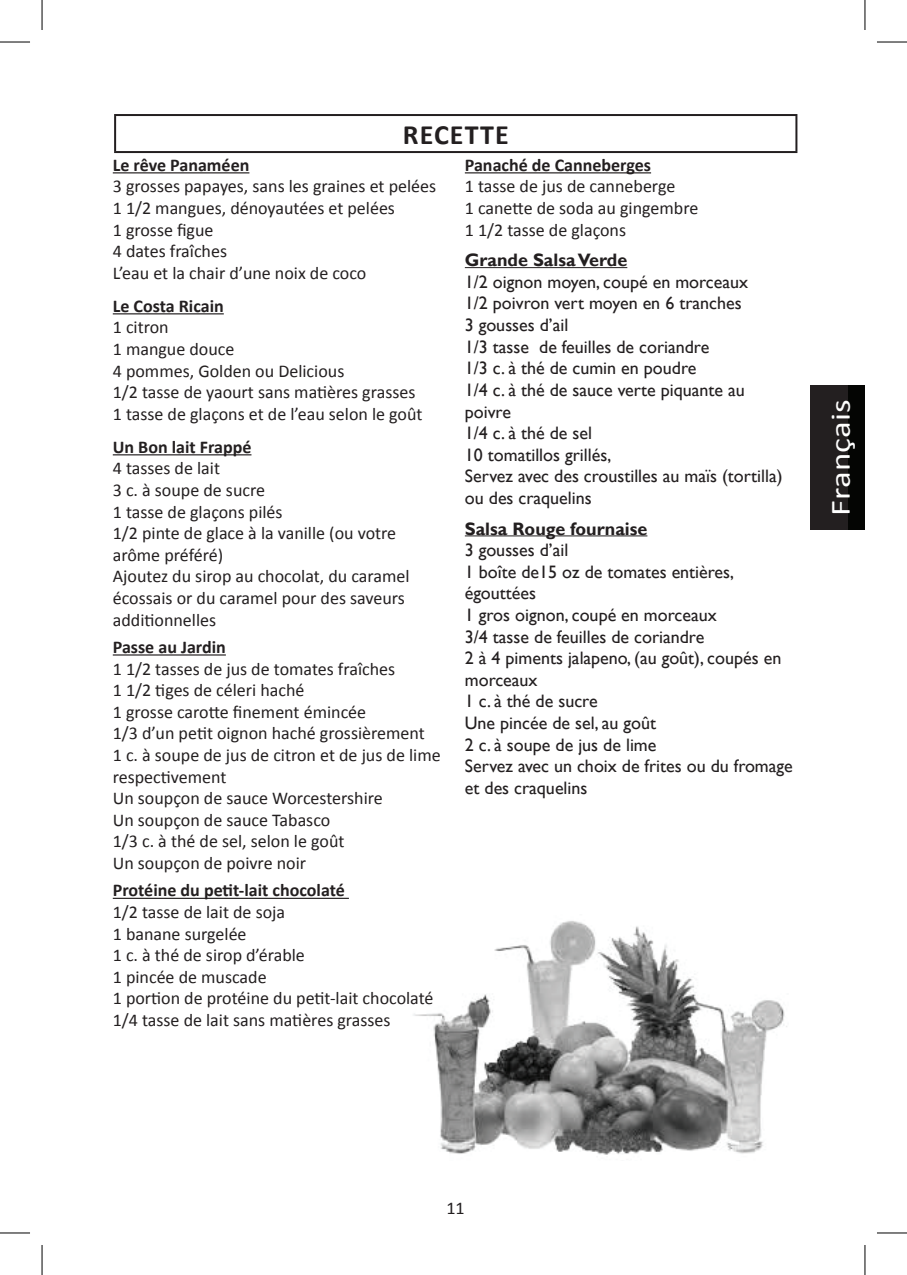
<style>
.page{position:relative;width:907px;height:1275px;background:#fff}
.page>*{position:absolute;margin:0;border:0;box-sizing:border-box;transform-origin:0 0}
.t1{font:28px "Calibri";letter-spacing:.005em;color:#fff;scale:1.25 1}
.t2{font:700 28px "Calibri";letter-spacing:.04em;color:#231f20}
.t3{font:18px/21.6px "Calibri";color:#231f20}
.t4{font:18px/21.6px "Gill Sans";color:#231f20}
.t5{font:700 18px "Calibri";color:#231f20}
.t6{font:700 18px "Gill Sans";color:#231f20}
</style>
<div class="page">
<div style="left:810px;top:386px;width:54px;height:144px;background:#040503"></div>
<div style="left:810px;top:386px;width:37px;height:144px;background:#231f20"></div>
<img style="left:413px;top:921px;width:374px;height:234px">
<hr style="left:114px;top:114px;width:683px;height:2px;background:#231f20">
<hr style="left:114px;top:116px;width:2px;height:35px;background:#231f20">
<hr style="left:795px;top:116px;width:2px;height:35px;background:#231f20">
<hr style="left:114px;top:151px;width:683px;height:2px;background:#231f20">
<hr style="left:113px;top:172px;width:136px;height:1px;background:#231f20">
<hr style="left:113px;top:313px;width:111px;height:1px;background:#231f20">
<hr style="left:113px;top:454px;width:138px;height:1px;background:#231f20">
<hr style="left:113px;top:654px;width:113px;height:1px;background:#231f20">
<hr style="left:113px;top:897px;width:236px;height:2px;background:#231f20">
<hr style="left:464px;top:172px;width:186px;height:1px;background:#231f20">
<hr style="left:464px;top:267px;width:163px;height:1px;background:#231f20">
<hr style="left:464px;top:535px;width:183px;height:1px;background:#231f20">
<hr style="left:0;top:42px;width:30px;height:1px;background:#000">
<hr style="left:876px;top:42px;width:30px;height:1px;background:#000">
<hr style="left:0;top:1232px;width:30px;height:1px;background:#000">
<hr style="left:876px;top:1232px;width:30px;height:1px;background:#000">
<hr style="left:42px;top:0;width:1px;height:30px;background:#000">
<hr style="left:42px;top:1245px;width:1px;height:30px;background:#000">
<hr style="left:864px;top:0;width:1px;height:30px;background:#000">
<hr style="left:864px;top:1245px;width:1px;height:30px;background:#000">
<h1 class="t2" style="left:402px;top:121px;width:107px">RECETTE</h1>
<p class="t5" style="left:113px;top:156px;width:138px">Le rêve Panaméen</p>
<p class="t3" style="left:113px;top:176px;width:325px">3 grosses papayes, sans les graines et pelées<br>1 1/2 mangues, dénoyautées et pelées<br>1 grosse figue<br>4 dates fraîches<br>L’eau et la chair d’une noix de coco</p>
<p class="t5" style="left:113px;top:297px;width:112px">Le Costa Ricain</p>
<p class="t3" style="left:113px;top:317px;width:311px">1 citron<br>1 mangue douce<br>4 pommes, Golden ou Delicious<br>1/2 tasse de yaourt sans matières grasses<br>1 tasse de glaçons et de l’eau selon le goût</p>
<p class="t5" style="left:113px;top:438px;width:140px">Un Bon lait Frappé</p>
<p class="t3" style="left:113px;top:458px;width:298px">4 tasses de lait<br>3 c. à soupe de sucre<br>1 tasse de glaçons pilés<br>1/2 pinte de glace à la vanille (ou votre arôme préféré)<br>Ajoutez du sirop au chocolat, du caramel écossais or du caramel pour des saveurs additionnelles</p>
<p class="t5" style="left:113px;top:638px;width:115px">Passe au Jardin</p>
<p class="t3" style="left:113px;top:658px;width:329px">1 1/2 tasses de jus de tomates fraîches<br>1 1/2 tiges de céleri haché<br>1 grosse carotte finement émincée<br>1/3 d’un petit oignon haché grossièrement<br>1 c. à soupe de jus de citron et de jus de lime respectivement<br>Un soupçon de sauce Worcestershire<br>Un soupçon de sauce Tabasco<br>1/3 c. à thé de sel, selon le goût<br>Un soupçon de poivre noir</p>
<p class="t5" style="left:113px;top:879px;width:233px">Protéine du petit-lait chocolaté</p>
<p class="t3" style="left:113px;top:901px;width:322px">1/2 tasse de lait de soja<br>1 banane surgelée<br>1 c. à thé de sirop d’érable<br>1 pincée de muscade<br>1 portion de protéine du petit-lait chocolaté<br>1/4 tasse de lait sans matières grasses</p>
<p class="t5" style="left:464px;top:156px;width:188px">Panaché de Canneberges</p>
<p class="t3" style="left:464px;top:176px;width:235px">1 tasse de jus de canneberge<br>1 canette de soda au gingembre<br>1 1/2 tasse de glaçons</p>
<p class="t6" style="left:464px;top:253px;width:164px">Grande Salsa Verde</p>
<p class="t4" style="left:464px;top:272px;width:319px">1/2 oignon moyen, coupé en morceaux<br>1/2 poivron vert moyen en 6 tranches<br>3 gousses d’ail<br>1/3 tasse de feuilles de coriandre<br>1/3 c. à thé de cumin en poudre<br>1/4 c. à thé de sauce verte piquante au poivre<br>1/4 c. à thé de sel<br>10 tomatillos grillés,<br>Servez avec des croustilles au maïs (tortilla) ou des craquelins</p>
<p class="t6" style="left:464px;top:521px;width:184px">Salsa Rouge fournaise</p>
<p class="t4" style="left:464px;top:540px;width:329px">3 gousses d’ail<br>1 boîte de15 oz de tomates entières, égouttées<br>1 gros oignon, coupé en morceaux<br>3/4 tasse de feuilles de coriandre<br>2 à 4 piments jalapeno, (au goût), coupés en morceaux<br>1 c. à thé de sucre<br>Une pincée de sel, au goût<br>2 c. à soupe de jus de lime<br>Servez avec un choix de frites ou du fromage et des craquelins</p>
<h1 class="t1" style="left:830px;top:516px;width:95px;rotate:-90deg">Français</h1>
<p class="t3" style="left:446px;top:1198px;width:20px">11</p>
</div>
